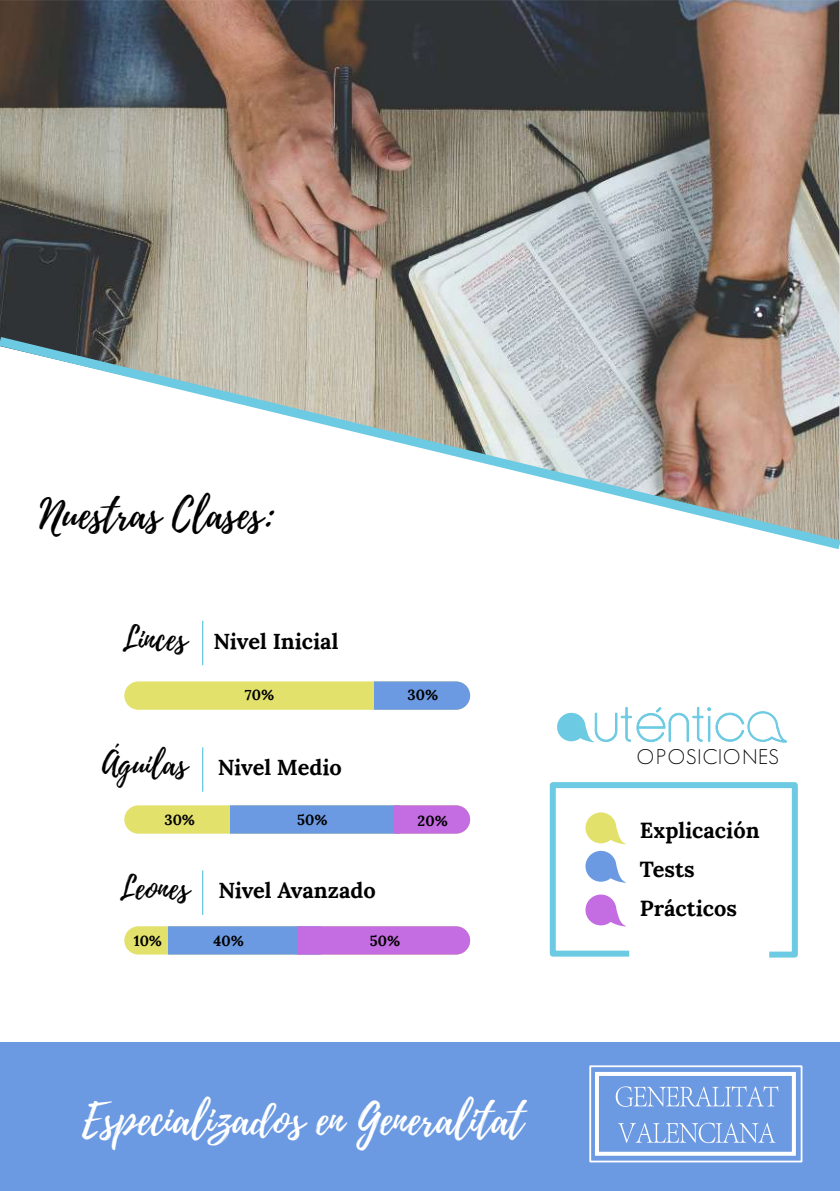
<style>
.page{position:relative;width:840px;height:1191px;background:#fff}
.page>*{position:absolute;margin:0;border:0;box-sizing:border-box;transform-origin:0 0}
.t1{font:43px "Playlist Script";color:#fff}
.t2{font:40.4px "Playlist Script";color:#000}
.t3{font:21.8px/38.8px "font 0000000024 ebcf 8 e";color:#000}
.t4{font:20.8px "font 0000000024 ebcf 8 e";letter-spacing:.05em;color:#000}
.t5{font:14.6px "font 0000000024 ebcf 8 e";color:#000}
.s1{font-family:"Playlist Script";font-size:32.8px}
.s2{font-family:"Playlist Script";font-size:32px}
</style>
<div class="page">
<img style="left:0;top:0;width:839px;height:330px">
<svg style="left:0;top:330px;width:839px;height:220px"></svg>
<hr style="left:202px;top:621px;width:1px;height:44px;background:#6ccae2">
<hr style="left:202px;top:747px;width:1px;height:45px;background:#6ccae2">
<hr style="left:202px;top:870px;width:1px;height:45px;background:#6ccae2">
<div style="left:124px;top:681px;width:346px;height:29px;background:#e2e16c;border-radius:14px"></div>
<div style="left:374px;top:681px;width:96px;height:29px;background:#6c9ae2"></div>
<div style="left:124px;top:805px;width:346px;height:29px;background:#e2e16c;border-radius:14px"></div>
<div style="left:230px;top:805px;width:169px;height:29px;background:#6c9ae2"></div>
<div style="left:394px;top:805px;width:76px;height:29px;background:#c46ce2"></div>
<div style="left:124px;top:926px;width:346px;height:28px;background:#e2e16c;border-radius:14px"></div>
<div style="left:168px;top:926px;width:153px;height:28px;background:#6c9ae2"></div>
<div style="left:297px;top:926px;width:173px;height:28px;background:#c46ce2"></div>
<svg style="left:549px;top:782px;width:249px;height:176px"></svg>
<div style="left:0;top:1042px;width:839px;height:149px;background:#6c9ae2"></div>
<svg style="left:557px;top:706px;width:230px;height:37px"></svg>
<svg style="left:615px;top:1086px;width:163px;height:21px"></svg>
<svg style="left:618px;top:1123px;width:157px;height:20px"></svg>
<div style="left:589px;top:1065px;width:213px;height:97px;border:2px solid #fff"></div>
<div style="left:595px;top:1072px;width:200px;height:84px;border:4px solid #fff"></div>
<h2 class="t2" style="left:39px;top:486px;width:237px">Nuestras Clases:</h2>
<p class="t3" style="left:122px;top:621px;width:218px"><span class="s1">Linces</span> Nivel Inicial</p>
<p class="t5" style="left:245px;top:686px;width:31px">70%</p>
<p class="t5" style="left:407px;top:686px;width:32px">30%</p>
<p class="t3" style="left:102px;top:747px;width:241px"><span class="s2">Águilas</span> Nivel Medio</p>
<p class="t5" style="left:164px;top:810px;width:32px">30%</p>
<p class="t5" style="left:297px;top:810px;width:32px">50%</p>
<p class="t5" style="left:417px;top:811px;width:32px">20%</p>
<p class="t3" style="left:120px;top:870px;width:257px"><span class="s2">Leones</span> Nivel Avanzado</p>
<p class="t5" style="left:134px;top:931px;width:30px">10%</p>
<p class="t5" style="left:213px;top:931px;width:32px">40%</p>
<p class="t5" style="left:370px;top:931px;width:32px">50%</p>
<h1 class="t1" style="left:82px;top:1089px;width:442px">Especializados en Generalitat</h1>
<p class="t4" style="left:637px;top:745px;width:143px">OPOSICIONES</p>
<p class="t3" style="left:639px;top:811px;width:121px">Explicación<br>Tests<br>Prácticos</p>
</div>
